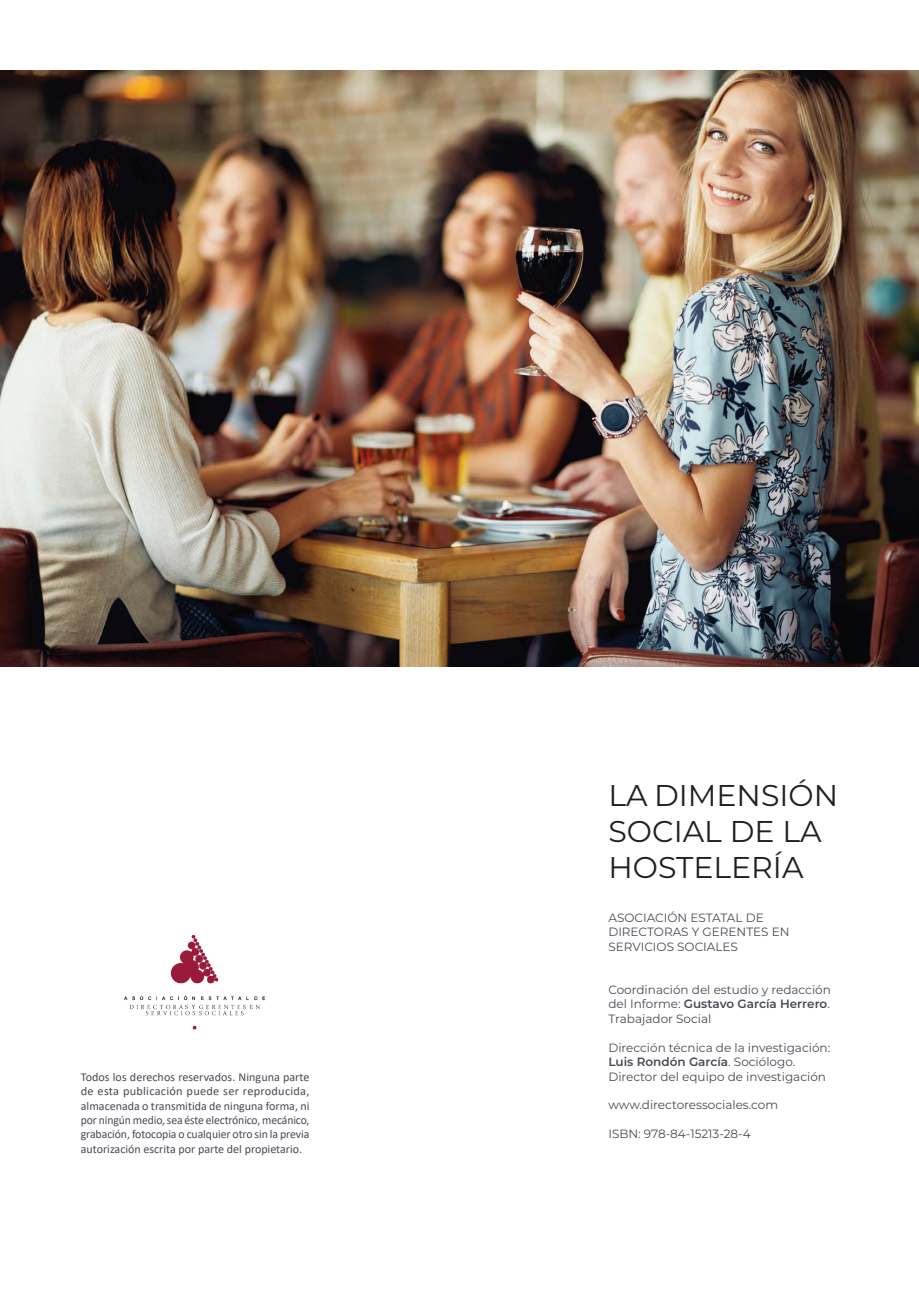
<style>
.page{position:relative;width:919px;height:1289px;background:#fff}
.page>*{position:absolute;margin:0;border:0;box-sizing:border-box;transform-origin:0 0}
.t1{font:30px/36px "Montserrat";color:#231f20}
.t2{font:12px/14.4px "Montserrat";color:#464b54}
.t3{font:12px/14.4px "Calibri";color:#464b54;text-align:justify}
.s1{font-weight:600}
</style>
<div class="page">
<img style="left:0;top:71px;width:918px;height:595px">
<img style="left:124px;top:934px;width:142px;height:96px">
<p class="t3" style="left:81px;top:1069px;width:230px">Todos los derechos reservados. Ninguna parte de esta publicación puede ser reproducida, almacenada o transmitida de ninguna forma, ni por ningún medio, sea éste electrónico, mecánico, grabación, fotocopia o cualquier otro sin la previa autorización escrita por parte del propietario.</p>
<h1 class="t1" style="left:608px;top:776px;width:231px">LA DIMENSIÓN<br>SOCIAL DE LA<br>HOSTELERÍA</h1>
<p class="t2" style="left:608px;top:910px;width:183px">ASOCIACIÓN ESTATAL DE<br>DIRECTORAS Y GERENTES EN<br>SERVICIOS SOCIALES</p>
<p class="t2" style="left:608px;top:982px;width:224px;text-align:justify">Coordinación del estudio y redacción del Informe: <span class="s1">Gustavo García Herrero</span>.<br>Trabajador Social</p>
<p class="t2" style="left:608px;top:1039px;width:223px">Dirección técnica de la investigación:<br><span class="s1">Luis Rondón García</span>. Sociólogo.<br>Director del equipo de investigación</p>
<p class="t2" style="left:608px;top:1097px;width:171px">www.directoressociales.com</p>
<p class="t2" style="left:608px;top:1126px;width:144px">ISBN: 978-84-15213-28-4</p>
</div>
